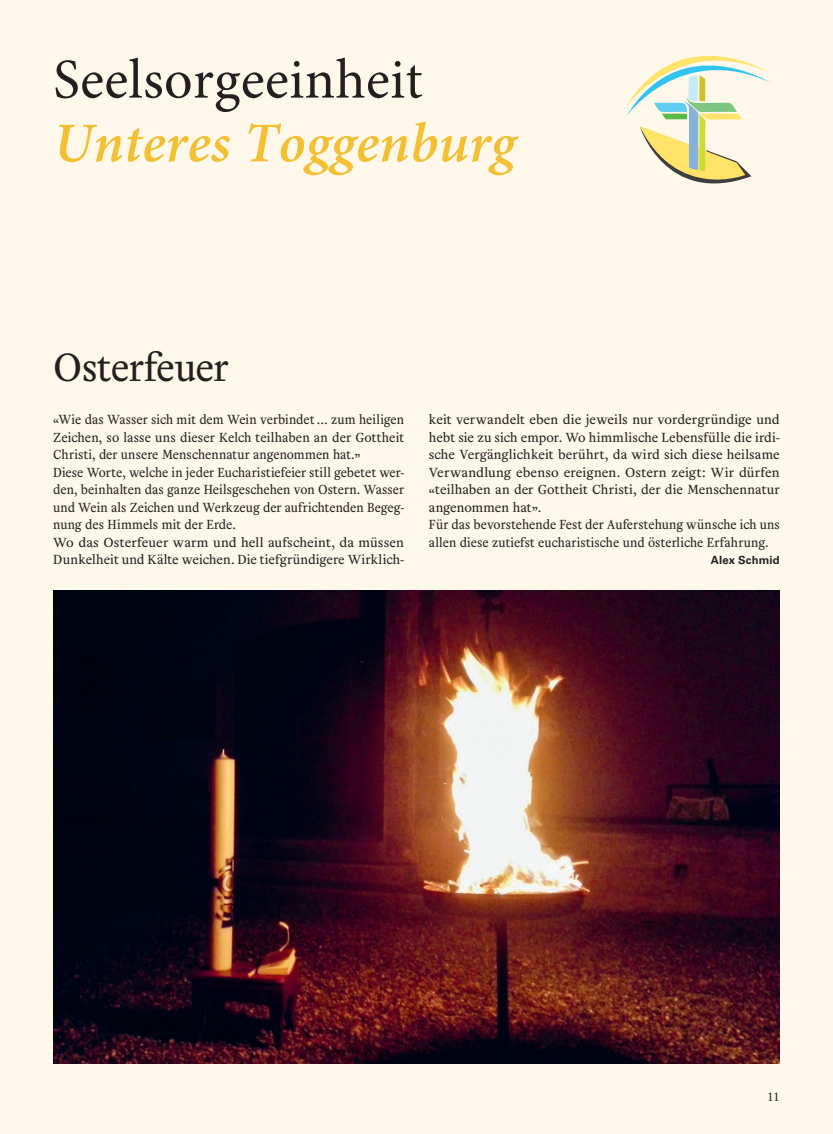
<style>
.page{position:relative;width:833px;height:1134px;background:#fdf8e9}
.page>*{position:absolute;margin:0;border:0;box-sizing:border-box;transform-origin:0 0}
.t1{font:italic 600 56.25px "Minion Pro";letter-spacing:.005em;color:#f3bf33}
.t2{font:56.25px "Minion Pro";letter-spacing:.005em;color:#231f20}
.t3{font:41.25px "Helvetius";letter-spacing:-.015em;color:#231f20}
.t4{font:13.75px/17.5px "Helvetius";color:#231f20}
.t5{font:13.75px/17.5px "Helvetius";color:#231f20;scale:1.06 1}
.t6{font:12.5px "Helvetius";color:#231f20}
.t7{font:700 11.25px "Univers LT Std";letter-spacing:.015em;color:#231f20}
</style>
<div class="page">
<svg style="left:626px;top:56px;width:145px;height:127px"></svg>
<img style="left:53px;top:590px;width:727px;height:473px">
<h1 class="t2" style="left:53px;top:46px;width:371px">Seelsorgeeinheit</h1>
<h1 class="t1" style="left:53px;top:104px;width:464px">Unteres Toggenburg</h1>
<h2 class="t3" style="left:53px;top:340px;width:177px">Osterfeuer</h2>
<p class="t4" style="left:53px;top:411px;width:352px">«Wie das Wasser sich mit dem Wein verbindet … zum heiligen Zeichen, so lasse uns dieser Kelch teilhaben an der Gottheit Christi, der unsere Menschennatur angenommen hat.»<br>Diese Worte, welche in jeder Eucharistiefeier still gebetet wer&shy;den, beinhalten das ganze Heilsgeschehen von Ostern. Wasser und Wein als Zeichen und Werkzeug der aufrichtenden Begeg&shy;nung des Himmels mit der Erde.<br>Wo das Osterfeuer warm und hell aufscheint, da müssen Dunkelheit und Kälte weichen. Die tiefgründigere Wirklich-</p>
<p class="t5" style="left:429px;top:411px;width:332px">keit verwandelt eben die jeweils nur vordergründige und hebt sie zu sich empor. Wo himmlische Lebensfülle die irdi&shy;sche Vergänglichkeit berührt, da wird sich diese heilsame Verwandlung ebenso ereignen. Ostern zeigt: Wir dürfen «teilhaben an der Gottheit Christi, der die Menschennatur angenommen hat».<br>Für das bevorstehende Fest der Auferstehung wünsche ich uns allen diese zutiefst eucharistische und österliche Erfahrung.</p>
<p class="t7" style="left:711px;top:554px;width:70px">Alex Schmid</p>
<p class="t6" style="left:767px;top:1088px;width:14px">11</p>
</div>
